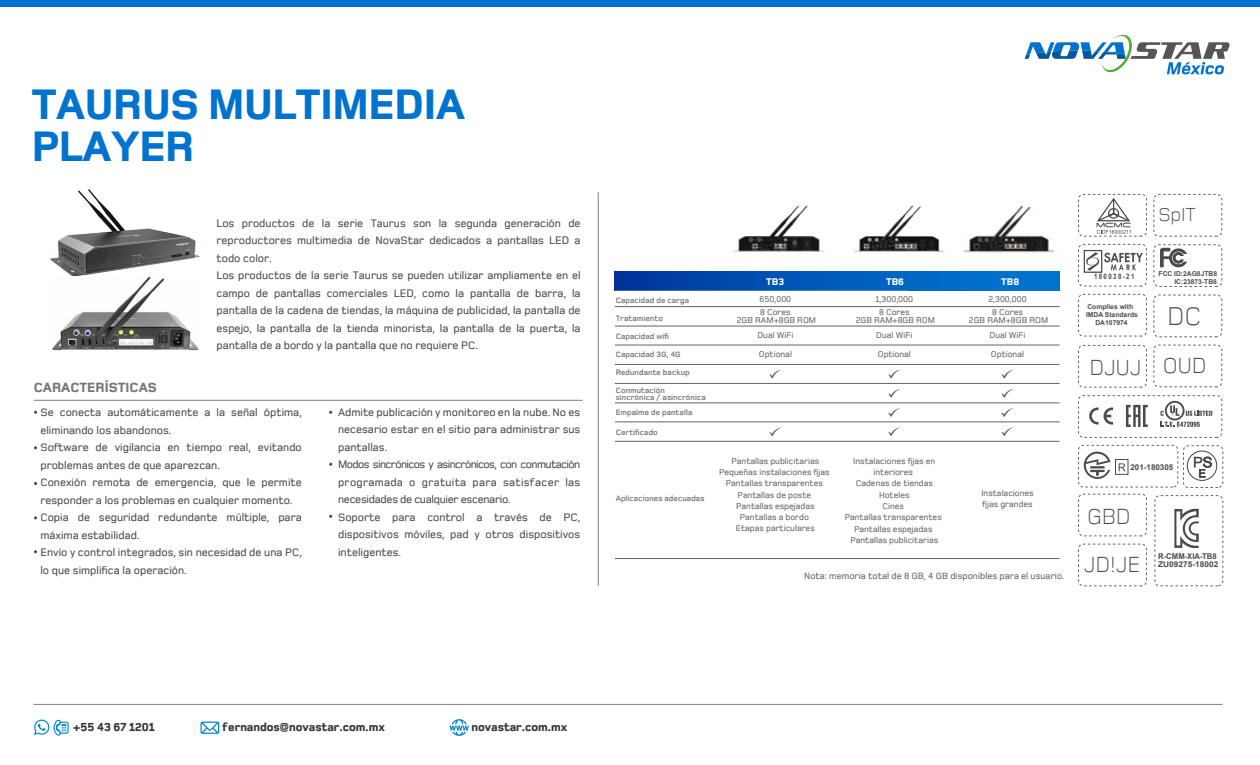
<style>
.page{position:relative;width:1260px;height:765px;background:#fff}
.page>*{position:absolute;margin:0;border:0;box-sizing:border-box;transform-origin:0 0}
.t1{font:800 43.88px/42.5px "Foundry Monoline";letter-spacing:-.01em;color:#0073cf}
.t2{font:300 26.5px "Foundry Monoline";color:#4c4948}
.t3{font:300 22.5px "Foundry Monoline";letter-spacing:-.015em;color:#4c4948}
.t4{font:300 19.38px "Foundry Monoline";color:#4c4948}
.t5{font:800 13.88px "Foundry Monoline";color:#777}
.t6{font:800 12px "Foundry Monoline";color:#353535}
.t7{font:500 11.25px/17.5px "Foundry Monoline";color:#4c4948}
.t8{font:800 10px "Foundry Monoline";color:#fff}
.t9{font:500 9.38px "Foundry Monoline";color:#656464}
.t10{font:500 8.75px/11.2px "Foundry Monoline";color:#656464;text-align:center}
.t11{font:700 8.12px/17.5px "Foundry Monoline";letter-spacing:.01em;color:#777}
.t12{font:700 8px "Arial";color:#4c4948}
.t13{font:700 8px "Arial";color:#4c4948;scale:1.05 1}
.t14{font:700 7.62px "Arial";letter-spacing:.225em;color:#4c4948;scale:.8 1}
.t15{font:700 6.75px/8.1px "Arial";color:#4c4948;text-align:right}
.s1{color:#4d4d4d}
</style>
<div class="page">
<div style="left:614px;top:272px;width:446px;height:19px;background:linear-gradient(to right,#00379d,#007bd5)"></div>
<hr style="left:598px;top:192px;width:1px;height:394px;background:#808080">
<hr style="left:34px;top:400px;width:549px;height:1px;background:#808080">
<hr style="left:34px;top:704px;width:1188px;height:1px;background:#808080">
<hr style="left:615px;top:306px;width:445px;height:1px;background:#656464">
<hr style="left:615px;top:326px;width:445px;height:1px;background:#656464">
<hr style="left:615px;top:345px;width:445px;height:1px;background:#656464">
<hr style="left:615px;top:364px;width:445px;height:1px;background:#656464">
<hr style="left:615px;top:383px;width:445px;height:1px;background:#656464">
<hr style="left:615px;top:403px;width:445px;height:1px;background:#656464">
<hr style="left:615px;top:422px;width:445px;height:1px;background:#656464">
<hr style="left:615px;top:441px;width:445px;height:1px;background:#656464">
<hr style="left:615px;top:558px;width:445px;height:1px;background:#656464">
<img style="left:50px;top:189px;width:150px;height:87px">
<img style="left:52px;top:276px;width:147px;height:75px">
<div style="left:1078px;top:194px;width:69px;height:42px;border:1px dashed #656464;border-radius:5px"></div>
<div style="left:1154px;top:194px;width:68px;height:42px;border:1px dashed #656464;border-radius:5px"></div>
<div style="left:1084px;top:250px;width:18px;height:23px;border:1px solid #4c4948"></div>
<svg style="left:1086px;top:198px;width:57px;height:73px"></svg>
<div style="left:1078px;top:244px;width:69px;height:42px;border:1px dashed #656464;border-radius:5px"></div>
<svg style="left:1160px;top:248px;width:27px;height:19px"></svg>
<div style="left:1154px;top:245px;width:68px;height:42px;border:1px dashed #656464;border-radius:5px"></div>
<div style="left:1078px;top:294px;width:69px;height:42px;border:1px dashed #656464;border-radius:5px"></div>
<div style="left:1154px;top:295px;width:68px;height:42px;border:1px dashed #656464;border-radius:5px"></div>
<div style="left:1078px;top:345px;width:69px;height:42px;border:1px dashed #656464;border-radius:5px"></div>
<div style="left:1154px;top:345px;width:68px;height:42px;border:1px dashed #656464;border-radius:5px"></div>
<svg style="left:1187px;top:450px;width:31px;height:31px"></svg>
<div style="left:1183px;top:446px;width:40px;height:42px;border:1px dashed #656464;border-radius:5px"></div>
<svg style="left:1089px;top:407px;width:24px;height:18px"></svg>
<svg style="left:1126px;top:405px;width:22px;height:22px"></svg>
<svg style="left:1160px;top:401px;width:52px;height:26px"></svg>
<div style="left:1078px;top:395px;width:144px;height:43px;border:1px dashed #656464;border-radius:5px"></div>
<svg style="left:1084px;top:451px;width:26px;height:28px"></svg>
<svg style="left:1119px;top:463px;width:7px;height:8px"></svg>
<div style="left:1115px;top:459px;width:13px;height:16px;border:1px solid #4c4948"></div>
<div style="left:1078px;top:445px;width:100px;height:42px;border:1px dashed #656464;border-radius:5px"></div>
<div style="left:1078px;top:494px;width:69px;height:42px;border:1px dashed #656464;border-radius:5px"></div>
<svg style="left:1174px;top:509px;width:25px;height:39px"></svg>
<div style="left:1155px;top:495px;width:68px;height:91px;border:1px dashed #656464;border-radius:5px"></div>
<div style="left:1078px;top:544px;width:69px;height:42px;border:1px dashed #656464;border-radius:5px"></div>
<img style="left:732px;top:205px;width:94px;height:47px">
<img style="left:854px;top:205px;width:91px;height:48px">
<img style="left:964px;top:206px;width:90px;height:47px">
<svg style="left:770px;top:370px;width:11px;height:9px"></svg>
<svg style="left:770px;top:427px;width:11px;height:9px"></svg>
<svg style="left:888px;top:370px;width:12px;height:9px"></svg>
<svg style="left:888px;top:389px;width:12px;height:9px"></svg>
<svg style="left:888px;top:408px;width:12px;height:9px"></svg>
<svg style="left:888px;top:427px;width:12px;height:9px"></svg>
<svg style="left:1002px;top:370px;width:11px;height:9px"></svg>
<svg style="left:1002px;top:389px;width:11px;height:9px"></svg>
<svg style="left:1002px;top:408px;width:11px;height:9px"></svg>
<svg style="left:1002px;top:427px;width:11px;height:9px"></svg>
<svg style="left:1025px;top:34px;width:205px;height:41px"></svg>
<div style="left:0;top:0;width:1260px;height:7px;background:#0073cf"></div>
<svg style="left:200px;top:722px;width:19px;height:12px"></svg>
<svg style="left:450px;top:719px;width:19px;height:17px"></svg>
<svg style="left:34px;top:719px;width:35px;height:17px"></svg>
<h1 class="t1" style="left:32px;top:83px;width:435px">TAURUS MULTIMEDIA<br>PLAYER</h1>
<p class="t5" style="left:34px;top:380px;width:125px">CARACTERÍSTICAS</p>
<p class="t7" style="left:217px;top:214px;width:366px">Los productos de la serie Taurus son la segunda generación de reproductores multimedia de NovaStar dedicados a pantallas LED a todo color.<br>Los productos de la serie Taurus se pueden utilizar ampliamente en el campo de pantallas comerciales LED, como la pantalla de barra, la pantalla de la cadena de tiendas, la máquina de publicidad, la pantalla de espejo, la pantalla de la tienda minorista, la pantalla de la puerta, la pantalla de a bordo y la pantalla que no requiere PC.</p>
<p class="t7" style="left:40px;top:404px;width:263px">Se conecta automáticamente a la señal óptima, eliminando los abandonos.<br>Software de vigilancia en tiempo real, evitando problemas antes de que aparezcan.<br>Conexión remota de emergencia, que le permite responder a los problemas en cualquier momento.<br>Copia de seguridad redundante múltiple, para máxima estabilidad.<br>Envío y control integrados, sin necesidad de una PC, lo que simplifica la operación.</p>
<p class="t7" style="left:338px;top:403px;width:244px">Admite publicación y monitoreo en la nube. No es necesario estar en el sitio para administrar sus pantallas.<br>Modos sincrónicos y asincrónicos, con conmutación programada o gratuita para satisfacer las necesidades de cualquier escenario.<br>Soporte para control a través de PC, dispositivos móviles, pad y otros dispositivos inteligentes.</p>
<p class="t11" style="left:616px;top:291px;width:75px">Capacidad de carga</p>
<p class="t11" style="left:616px;top:310px;width:49px">Tratamiento</p>
<p class="t11" style="left:616px;top:328px;width:55px">Capacidad wifi</p>
<p class="t11" style="left:616px;top:346px;width:67px">Capacidad 3G, 4G</p>
<p class="t11" style="left:616px;top:364px;width:76px">Redundante backup<br>Conmutación</p>
<p class="t11" style="left:616px;top:390px;width:92px;line-height:15px">sincrónica / asincrónica<br>Empalme de pantalla</p>
<p class="t11" style="left:616px;top:423px;width:44px">Certificado</p>
<p class="t11" style="left:616px;top:490px;width:90px">Aplicaciones adecuadas</p>
<p class="t8" style="left:766px;top:276px;width:20px">TB3</p>
<p class="t8" style="left:886px;top:276px;width:19px">TB6</p>
<p class="t8" style="left:1001px;top:276px;width:20px">TB8</p>
<p class="t10" style="left:760px;top:293px;width:33px;line-height:12.5px;text-align:left">650,000<br>8 Cores</p>
<p class="t10" style="left:737px;top:313px;width:81px;line-height:15px">2GB RAM+8GB ROM<br>Dual WiFi</p>
<p class="t10" style="left:759px;top:349px;width:35px">Optional</p>
<p class="t10" style="left:876px;top:293px;width:39px;line-height:12.5px">1,300,000<br>8 Cores</p>
<p class="t10" style="left:856px;top:313px;width:81px;line-height:15px">2GB RAM+8GB ROM<br>Dual WiFi</p>
<p class="t10" style="left:878px;top:349px;width:35px">Optional</p>
<p class="t10" style="left:988px;top:293px;width:40px;line-height:12.5px">2,300,000<br>8 Cores</p>
<p class="t10" style="left:969px;top:313px;width:81px;line-height:15px">2GB RAM+8GB ROM<br>Dual WiFi</p>
<p class="t10" style="left:991px;top:349px;width:35px">Optional</p>
<p class="t10" style="left:719px;top:455px;width:112px">Pantallas publicitarias<br>Pequeñas instalaciones fijas<br>Pantallas transparentes<br>Pantallas de poste<br>Pantallas espejadas<br>Pantallas a bordo<br>Etapas particulares</p>
<p class="t10" style="left:845px;top:455px;width:99px">Instalaciones fijas en interiores<br>Cadenas de tiendas<br>Hoteles<br>Cines<br>Pantallas transparentes<br>Pantallas espejadas<br>Pantallas publicitarias</p>
<p class="t10" style="left:981px;top:487px;width:54px;text-align:left">Instalaciones fijas grandes</p>
<p class="t9" style="left:804px;top:571px;width:262px">Nota: memoria total de 8 GB, 4 GB disponibles para el usuario.</p>
<h3 class="t4" style="left:1159px;top:204px;width:39px">SpIT</h3>
<p class="t14" style="left:1094px;top:271px;width:52px">180038-2<span class="s1">1</span></p>
<p class="t15" style="left:1159px;top:270px;width:60px;line-height:7.5px">FCC ID:2AG8JTB8<br>IC:23873-TB8</p>
<p class="t15" style="left:1086px;top:303px;width:53px;text-align:center">Complies with<br>IMDA Standards<br>DA107974</p>
<h2 class="t2" style="left:1167px;top:302px;width:35px">DC</h2>
<h3 class="t3" style="left:1089px;top:355px;width:119px">DJUJ OUD</h3>
<p class="t12" style="left:1130px;top:462px;width:44px">201-180305</p>
<h3 class="t3" style="left:1087px;top:505px;width:45px">GBD</h3>
<p class="t12" style="left:1158px;top:550px;width:60px">R-CMM-XIA-TB8</p>
<h3 class="t3" style="left:1084px;top:553px;width:58px">JD!JE</h3>
<p class="t13" style="left:1158px;top:559px;width:59px">ZU09275-18002</p>
<p class="t6" style="left:73px;top:721px;width:83px">+55 43 67 1201</p>
<p class="t6" style="left:223px;top:721px;width:164px">fernandos@novastar.com.mx</p>
<p class="t6" style="left:471px;top:721px;width:97px">novastar.com.mx</p>
</div>
